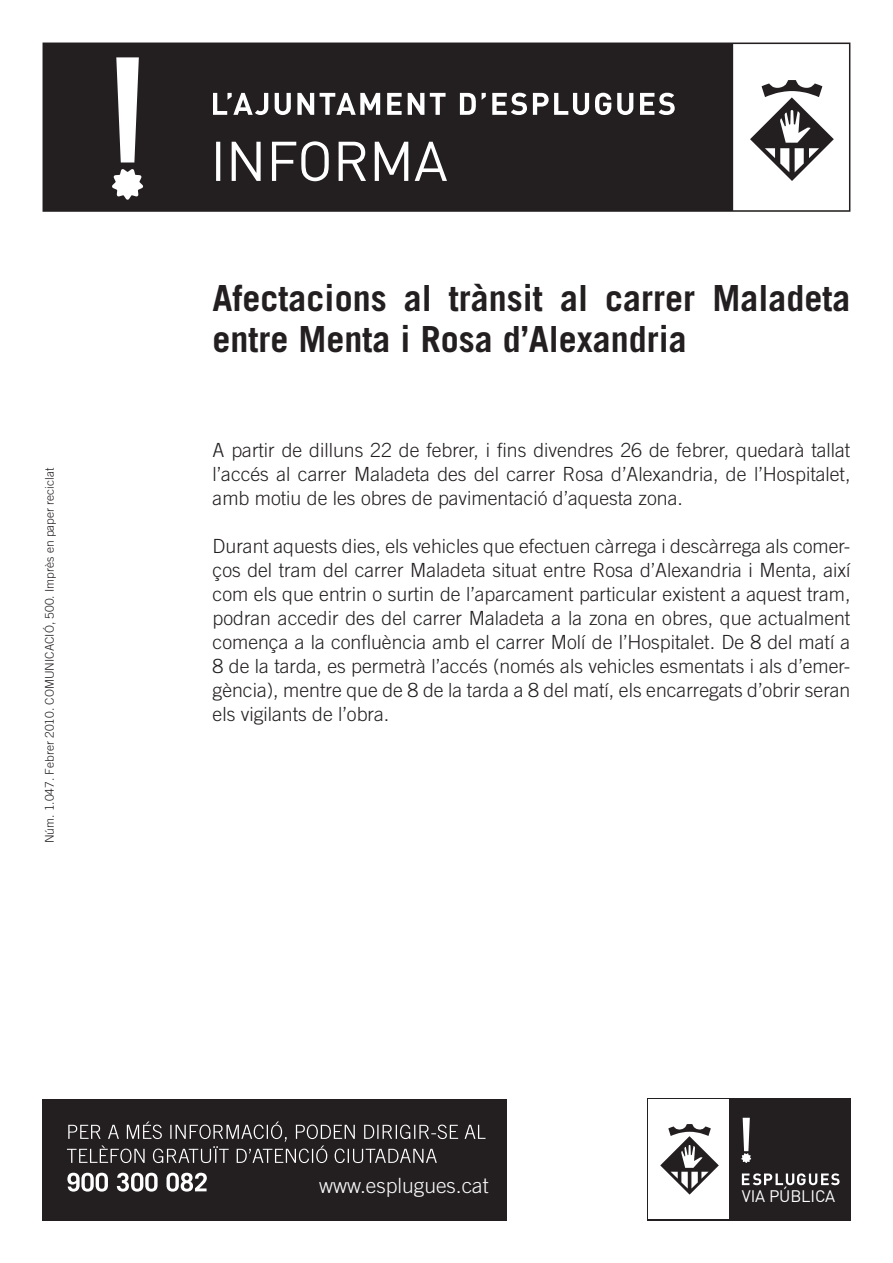
<style>
.page{position:relative;width:893px;height:1263px;background:#fff}
.page>*{position:absolute;margin:0;border:0;box-sizing:border-box;transform-origin:0 0}
.t1{font:700 36px/40.5px "Trade Gothic LT Com";color:#231f20}
.t2{font:300 21px "Trade Gothic LT Com";color:#fafafa}
.t3{font:300 19.5px/24px "Trade Gothic LT Com";color:#231f20;text-align:justify}
.t4{font:16.5px "DIN";letter-spacing:-.01em;color:#fff}
.t5{font:300 12px "Trade Gothic LT Com";color:#231f20}
</style>
<div class="page">
<svg style="left:43px;top:43px;width:807px;height:169px;background:#433f40"></svg>
<svg style="left:216px;top:141px;width:231px;height:40px"></svg>
<svg style="left:213px;top:93px;width:462px;height:22px"></svg>
<svg style="left:112px;top:57px;width:32px;height:143px"></svg>
<div style="left:43px;top:1098px;width:464px;height:122px;background:#231f20"></div>
<svg style="left:67px;top:1173px;width:140px;height:18px"></svg>
<svg style="left:67px;top:1121px;width:418px;height:42px"></svg>
<div style="left:647px;top:1098px;width:203px;height:122px;background:#231f20"></div>
<div style="left:648px;top:1100px;width:81px;height:119px;background:#fff"></div>
<svg style="left:660px;top:1124px;width:59px;height:70px"></svg>
<svg style="left:741px;top:1118px;width:10px;height:45px"></svg>
<svg style="left:742px;top:1173px;width:97px;height:12px"></svg>
<p class="t5" style="left:43px;top:843px;width:377px;rotate:-90deg">Núm. 1.047. Febrer 2010. COMUNICACIÓ, 500. Imprès en paper reciclat</p>
<p class="t1" style="left:213px;top:278px;width:639px">Afectacions al trànsit al carrer Maladeta entre Menta i Rosa d’Alexandria</p>
<p class="t3" style="left:213px;top:437px;width:639px">A partir de dilluns 22 de febrer, i fins divendres 26 de febrer, quedarà tallat l’accés al carrer Maladeta des del carrer Rosa d’Alexandria, de l’Hospitalet, amb motiu de les obres de pavimentació d’aquesta zona.</p>
<p class="t3" style="left:213px;top:533px;width:639px">Durant aquests dies, els vehicles que efectuen càrrega i descàrrega als comer&shy;ços del tram del carrer Maladeta situat entre Rosa d’Alexandria i Menta, així com els que entrin o surtin de l’aparcament particular existent a aquest tram, podran accedir des del carrer Maladeta a la zona en obres, que actualment comença a la confluència amb el carrer Molí de l’Hospitalet. De 8 del matí a 8 de la tarda, es permetrà l’accés (només als vehicles esmentats i als d’emer&shy;gència), mentre que de 8 de la tarda a 8 del matí, els encarregats d’obrir seran els vigilants de l’obra.</p>
<p class="t2" style="left:319px;top:1173px;width:171px">www.esplugues.cat</p>
<p class="t4" style="left:742px;top:1186px;width:95px">VIA PÚBLICA</p>
</div>
